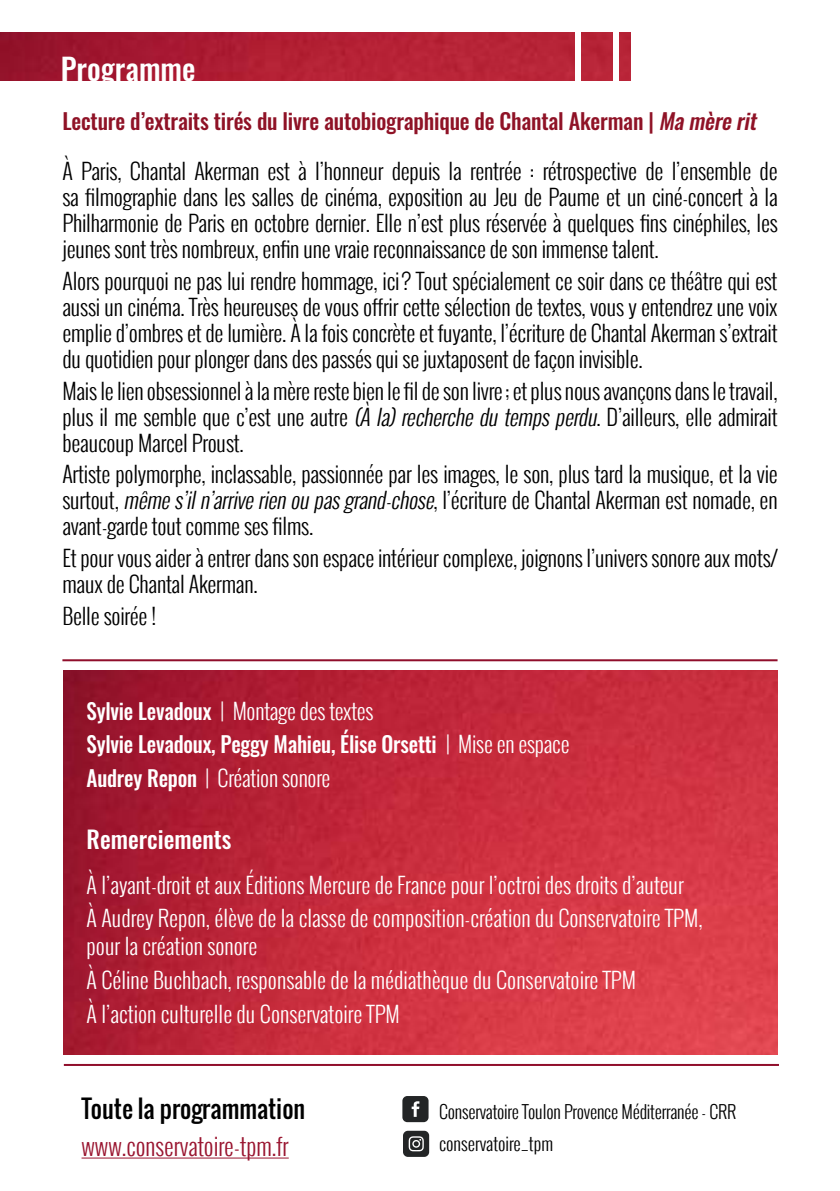
<style>
.page{position:relative;width:840px;height:1191px;background:#fff}
.page>*{position:absolute;margin:0;border:0;box-sizing:border-box;transform-origin:0 0}
.t1{font:500 30px "Oswald";color:#fff}
.t2{font:300 24.2px "Oswald";color:#99142f}
.t3{font:24.2px "Oswald";color:#000}
.t4{font:500 24px "Oswald";color:#fff}
.t5{font:300 22px/26px "Oswald";letter-spacing:-.01em;color:#000;text-align:justify}
.t6{font:300 22px/33.6px "Oswald";color:#fff}
.t7{font:500 22px/33.6px "Oswald";letter-spacing:-.01em;color:#fff;scale:.96 1}
.t8{font:500 22px "Oswald";letter-spacing:-.01em;color:#8f1226}
.t9{font:300 18px/32px "Oswald";letter-spacing:-.01em;color:#000}
.s1{font-style:italic}
.s2{font-weight:300}
</style>
<div class="page">
<img style="left:0;top:33px;width:574px;height:48px">
<img style="left:581px;top:33px;width:31px;height:48px">
<img style="left:619px;top:33px;width:11px;height:48px">
<hr style="left:81px;top:1157px;width:207px;height:1px;background:#99142f">
<div style="left:402px;top:1096px;width:26px;height:26px;background:#232526;border-radius:5px"></div>
<svg style="left:411px;top:1101px;width:8px;height:15px"></svg>
<div style="left:403px;top:1130px;width:26px;height:26px;background:#232526;border-radius:5px"></div>
<svg style="left:408px;top:1136px;width:15px;height:15px"></svg>
<img style="left:64px;top:670px;width:713px;height:384px">
<hr style="left:62px;top:659px;width:715px;height:2px;background:#900e2b">
<hr style="left:64px;top:1064px;width:714px;height:2px;background:#900e2b">
<h1 class="t1" style="left:61px;top:53px;width:136px">Programme</h1>
<p class="t8" style="left:62px;top:109px;width:701px">Lecture d’extraits tirés du livre autobiographique de Chantal Akerman | <span class="s1">Mamèrerit</span></p>
<p class="t5" style="left:62px;top:158px;width:716px">À Paris, Chantal Akerman est à l’honneur depuis la rentrée : rétrospective de l’ensemble de sa filmographie dans les salles de cinéma, exposition au Jeu de Paume et un ciné-concert à la Philharmonie de Paris en octobre dernier. Elle n’est plus réservée à quelques fins cinéphiles, les jeunes sont très nombreux, enfin une vraie reconnaissance de son immense talent.</p>
<p class="t5" style="left:62px;top:268px;width:716px">Alors pourquoi ne pas lui rendre hommage, ici? Tout spécialement ce soir dans ce théâtre qui est aussi un cinéma. Très heureuses de vous offrir cette sélection de textes, vous y entendrez une voix emplie d’ombres et de lumière. À la fois concrète et fuyante, l’écriture de Chantal Akerman s’extrait du quotidien pour plonger dans des passés qui se juxtaposent de façon invisible.</p>
<p class="t5" style="left:62px;top:377px;width:716px">Mais le lien obsessionnel à la mère reste bien le fil de son livre; et plus nous avançons dans le travail, plus il me semble que c’est une autre <span class="s1">(Àla)recherchedutempsperdu</span>. D’ailleurs, elle admirait beaucoup Marcel Proust.</p>
<p class="t5" style="left:62px;top:461px;width:716px">Artiste polymorphe, inclassable, passionnée par les images, le son, plus tard la musique, et la vie surtout, <span class="s1">mêmes’iln’arriverienoupasgrand-chose</span>, l’écriture de Chantal Akerman est nomade, en avant-garde tout comme ses films.</p>
<p class="t5" style="left:62px;top:545px;width:716px">Et pour vous aider à entrer dans son espace intérieur complexe, joignons l’univers sonore aux mots/ maux de Chantal Akerman.</p>
<p class="t5" style="left:62px;top:602px;width:95px">Belle soirée !</p>
<p class="t7" style="left:86px;top:695px;width:504px">Sylvie Levadoux <span class="s2">| Montage des textes<br></span>Sylvie Levadoux, Peggy Mahieu, Élise Orsetti <span class="s2">| Mise en espace<br></span>Audrey Repon <span class="s2">| Création sonore</span></p>
<p class="t4" style="left:86px;top:826px;width:146px">Remerciements</p>
<p class="t6" style="left:86px;top:867px;width:617px">À l’ayant-droit et aux Éditions Mercure de France pour l’octroi des droits d’auteur<br>À Audrey Repon, élève de la classe de composition-création du Conservatoire TPM,</p>
<p class="t6" style="left:86px;top:929px;width:550px">pour la création sonore<br>À Céline Buchbach, responsable de la médiathèque du Conservatoire TPM<br>À l’action culturelle du Conservatoire TPM</p>
<p class="t3" style="left:81px;top:1090px;width:225px">Toute la programmation</p>
<p class="t2" style="left:81px;top:1128px;width:209px">www.conservatoire-tpm.fr</p>
<p class="t9" style="left:439px;top:1095px;width:298px">Conservatoire Toulon Provence Méditerranée - CRR conservatoire_tpm</p>
</div>
